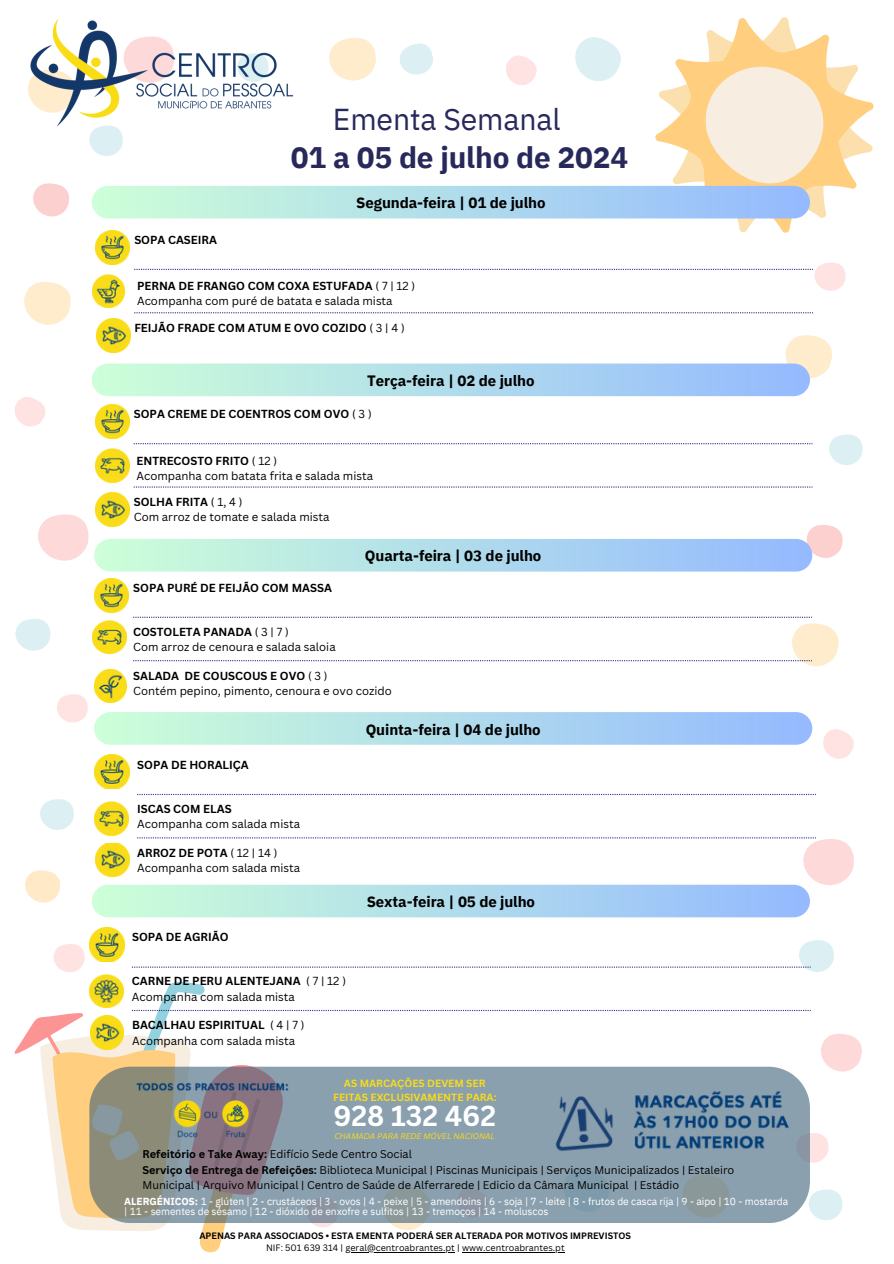
<style>
.page{position:relative;width:894px;height:1264px;background:#fff}
.page>*{position:absolute;margin:0;border:0;box-sizing:border-box;transform-origin:0 0}
.t1{font:30.15px "IBM Plex Sans";letter-spacing:-.005em;color:#28295b}
.t2{font:700 29.7px "IBM Plex Sans";letter-spacing:-.005em;color:#28295b}
.t3{font:700 28.05px "Canva Sans";color:#fff}
.t4{font:700 15px "IBM Plex Sans";letter-spacing:-.005em;color:#000}
.t5{font:11.4px/15.1px "Canva Sans";color:#000}
.t6{font:700 11.4px "Canva Sans";color:#000}
.t7{font:10.95px/14.7px "Canva Sans";color:#000}
.t8{font:10.2px/10.2px "IBM Plex Sans";letter-spacing:-.005em;color:#fff}
.t9{font:700 10.2px "Canva Sans";color:#f9dc18}
.t10{font:700 9px "Canva Sans";color:#000}
.t11{font:9px "Canva Sans";color:#000}
.t12{font:italic 7.95px "Canva Sans";color:#f9dc18}
.s1{font-weight:700}
.s2{font-weight:400}
</style>
<div class="page">
<svg style="left:506px;top:55px;width:31px;height:30px"></svg>
<svg style="left:15px;top:397px;width:31px;height:30px"></svg>
<svg style="left:823px;top:729px;width:31px;height:30px"></svg>
<svg style="left:57px;top:694px;width:31px;height:29px"></svg>
<svg style="left:53px;top:944px;width:32px;height:28px"></svg>
<svg style="left:38px;top:514px;width:51px;height:47px"></svg>
<svg style="left:40px;top:799px;width:34px;height:31px"></svg>
<svg style="left:829px;top:434px;width:33px;height:31px"></svg>
<svg style="left:399px;top:43px;width:34px;height:32px"></svg>
<svg style="left:15px;top:619px;width:36px;height:32px"></svg>
<svg style="left:575px;top:37px;width:46px;height:44px"></svg>
<svg style="left:25px;top:870px;width:35px;height:33px"></svg>
<svg style="left:24px;top:282px;width:47px;height:43px"></svg>
<svg style="left:329px;top:38px;width:47px;height:43px"></svg>
<svg style="left:785px;top:335px;width:47px;height:47px"></svg>
<svg style="left:33px;top:183px;width:36px;height:34px"></svg>
<svg style="left:803px;top:525px;width:40px;height:36px"></svg>
<svg style="left:638px;top:17px;width:236px;height:216px"></svg>
<svg style="left:696px;top:56px;width:136px;height:137px;background:#fae1bb"></svg>
<img style="left:28px;top:18px;width:266px;height:138px">
<div style="left:92px;top:186px;width:717px;height:32px;background:linear-gradient(to right,#cdffd8,#94b9ff);border-radius:16px"></div>
<img style="left:96px;top:493px;width:34px;height:33px">
<img style="left:95px;top:405px;width:34px;height:33px">
<svg style="left:134px;top:443px;width:678px;height:1px"></svg>
<svg style="left:134px;top:486px;width:678px;height:1px"></svg>
<div style="left:92px;top:363px;width:717px;height:33px;background:linear-gradient(to right,#cdffd8,#94b9ff);border-radius:16px"></div>
<div style="left:94px;top:539px;width:718px;height:32px;background:linear-gradient(to right,#cdffd8,#94baff);border-radius:16px"></div>
<div style="left:94px;top:712px;width:718px;height:32px;background:linear-gradient(to right,#cdffd8,#94baff);border-radius:16px"></div>
<div style="left:92px;top:884px;width:717px;height:33px;background:linear-gradient(to right,#cdffd8,#94baff);border-radius:16px"></div>
<svg style="left:132px;top:940px;width:701px;height:32px"></svg>
<svg style="left:14px;top:982px;width:848px;height:271px"></svg>
<img style="left:90px;top:1015px;width:34px;height:34px">
<img style="left:90px;top:927px;width:34px;height:34px">
<svg style="left:89px;top:1066px;width:720px;height:157px;background:#8d9ba4"></svg>
<img style="left:520px;top:1058px;width:304px;height:125px">
<img style="left:122px;top:1073px;width:180px;height:74px">
<img style="left:95px;top:578px;width:33px;height:34px">
<svg style="left:133px;top:616px;width:706px;height:51px"></svg>
<img style="left:93px;top:275px;width:31px;height:32px">
<img style="left:96px;top:319px;width:34px;height:33px">
<img style="left:96px;top:230px;width:34px;height:34px">
<svg style="left:134px;top:262px;width:711px;height:29px"></svg>
<svg style="left:134px;top:312px;width:677px;height:1px"></svg>
<svg style="left:137px;top:794px;width:678px;height:1px"></svg>
<svg style="left:137px;top:837px;width:717px;height:48px"></svg>
<img style="left:95px;top:843px;width:34px;height:33px">
<img style="left:95px;top:755px;width:35px;height:33px">
<img style="left:93px;top:620px;width:33px;height:34px">
<img style="left:95px;top:449px;width:34px;height:33px">
<img style="left:95px;top:801px;width:33px;height:34px">
<img style="left:94px;top:669px;width:33px;height:33px">
<img style="left:90px;top:974px;width:33px;height:33px">
<hr style="left:345px;top:1252px;width:110px;height:1px;background:#000">
<hr style="left:462px;top:1252px;width:102px;height:1px;background:#000">
<p class="t1" style="left:333px;top:99px;width:229px">Ementa Semanal</p>
<p class="t2" style="left:291px;top:138px;width:339px">01 a 05 de julho de 2024</p>
<h5 class="t6" style="left:134px;top:231px;width:84px">SOPA CASEIRA</h5>
<p class="t4" style="left:356px;top:193px;width:191px">Segunda-feira | 01 de julho</p>
<p class="t5" style="left:137px;top:278px;width:279px"><span class="s1">PERNA DE FRANGO COM COXA ESTUFADA</span> ( 7 | 12 )<br>Acompanha com puré de batata e salada mista</p>
<h3 class="t6" style="left:134px;top:319px;width:272px">FEIJÃO FRADE COM ATUM E OVO COZIDO <span class="s2">( 3 | 4 )</span></h3>
<p class="t4" style="left:367px;top:370px;width:169px">Terça-feira | 02 de julho</p>
<p class="t6" style="left:134px;top:406px;width:239px">SOPA CREME DE COENTROS COM OVO <span class="s2">( 3 )</span></p>
<p class="t5" style="left:136px;top:452px;width:238px"><span class="s1">ENTRECOSTO FRITO</span> ( 12 )<br>Acompanha com batata frita e salada mista</p>
<p class="t5" style="left:134px;top:494px;width:197px"><span class="s1">SOLHA FRITA</span> ( 1, 4 )<br>Com arroz de tomate e salada mista</p>
<p class="t4" style="left:365px;top:546px;width:178px">Quarta-feira | 03 de julho</p>
<p class="t6" style="left:133px;top:579px;width:200px">SOPA PURÉ DE FEIJÃO COM MASSA</p>
<h6 class="t5" style="left:133px;top:623px;width:204px"><span class="s1">COSTOLETA PANADA</span> ( 3 | 7 )<br>Com arroz de cenoura e salada saloia</h6>
<p class="t5" style="left:133px;top:667px;width:260px"><span class="s1">SALADA DE COUSCOUS E OVO</span> ( 3 )<br>Contém pepino, pimento, cenoura e ovo cozido</p>
<h5 class="t6" style="left:137px;top:756px;width:113px">SOPA DE HORALIÇA</h5>
<h6 class="t5" style="left:137px;top:800px;width:164px"><span class="s1">ISCAS COM ELAS<br></span>Acompanha com salada mista</h6>
<p class="t5" style="left:137px;top:844px;width:164px"><span class="s1">ARROZ DE POTA</span> ( 12 | 14 )<br>Acompanha com salada mista</p>
<p class="t6" style="left:132px;top:929px;width:98px">SOPA DE AGRIÃO</p>
<p class="t5" style="left:132px;top:973px;width:215px"><span class="s1">CARNE DE PERU ALENTEJANA</span> ( 7 | 12 )<br>Acompanha com salada mista</p>
<p class="t5" style="left:132px;top:1017px;width:174px"><span class="s1">BACALHAU ESPIRITUAL</span> ( 4 | 7 )<br>Acompanha com salada mista</p>
<p class="t4" style="left:365px;top:719px;width:176px">Quinta-feira | 04 de julho</p>
<p class="t4" style="left:366px;top:891px;width:170px">Sexta-feira | 05 de julho</p>
<p class="t9" style="left:344px;top:1075px;width:143px">AS MARCAÇÕES DEVEM SER</p>
<p class="t9" style="left:333px;top:1089px;width:165px">FEITAS EXCLUSIVAMENTE PARA:</p>
<p class="t3" style="left:333px;top:1095px;width:164px">928 132 462</p>
<p class="t12" style="left:334px;top:1130px;width:162px">CHAMADA PARA REDE MÓVEL NACIONAL</p>
<p class="t7" style="left:142px;top:1145px;width:271px"><span class="s1">Refeitório e Take Away:</span> Edifício Sede Centro Social</p>
<p class="t7" style="left:142px;top:1162px;width:593px"><span class="s1">Serviço de Entrega de Refeições:</span> Biblioteca Municipal | Piscinas Municipais | Serviços Municipalizados | Estaleiro<br>Municipal | Arquivo Municipal | Centro de Saúde de Alferrarede | Edicio da Câmara Municipal | Estádio</p>
<h2 class="t8" style="left:124px;top:1195px;width:665px"><span class="s1">ALERGÉNICOS:</span> 1 - glúten | 2 - crustáceos | 3 - ovos | 4 - peixe | 5 - amendoins | 6 - soja | 7 - leite | 8 - frutos de casca rija | 9 - aipo | 10 - mostarda | 11 - sementes de sésamo | 12 - dióxido de enxofre e sulfitos | 13 - tremoços | 14 - moluscos</h2>
<h1 class="t10" style="left:199px;top:1229px;width:433px">APENAS PARA ASSOCIADOS • ESTA EMENTA PODERÁ SER ALTERADA POR MOTIVOS IMPREVISTOS</h1>
<h3 class="t11" style="left:266px;top:1241px;width:300px">NIF: 501 639 314 | geral@centroabrantes.pt | www.centroabrantes.pt</h3>
</div>
